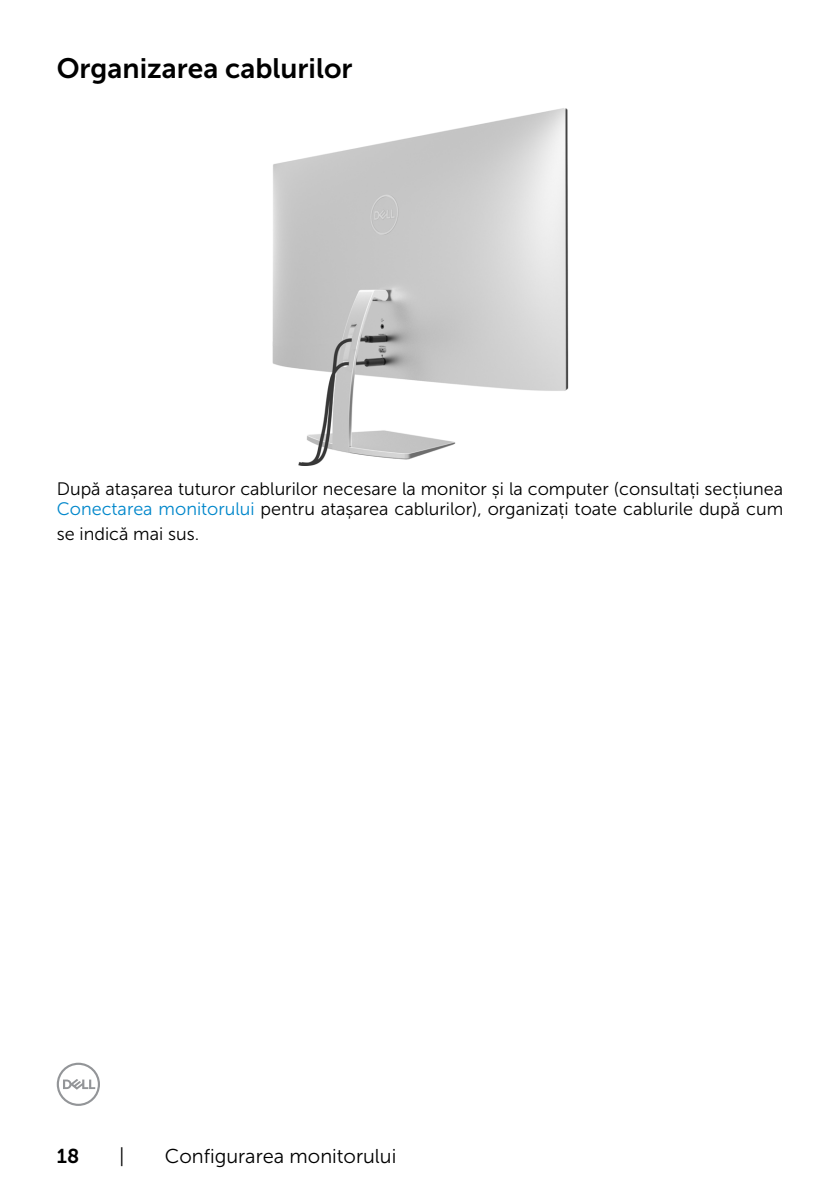
<style>
.page{position:relative;width:840px;height:1191px;background:#fff}
.page>*{position:absolute;margin:0;border:0;box-sizing:border-box;transform-origin:0 0}
.t1{font:28px "Museo Sans For Dell 700";color:#000}
.t2{font:20px "Museo Sans For Dell 300";color:#000}
.t3{font:20px "Museo Sans For Dell 700";color:#000}
.t4{font:18px/20px "Museo Sans For Dell 300";color:#000}
.s1{color:#0087cb}
</style>
<div class="page">
<svg style="left:57px;top:1062px;width:43px;height:44px"></svg>
<img style="left:272px;top:108px;width:297px;height:358px">
<h1 class="t1" style="left:57px;top:52px;width:297px">Organizarea cablurilor</h1>
<p class="t4" style="left:57px;top:479px;width:727px">După atașarea tuturor cablurilor necesare la monitor și la computer (consultați secțiunea<br><span class="s1">Conectarea monitorului</span> pentru atașarea cablurilor), organizați toate cablurile după cum</p>
<p class="t4" style="left:57px;top:524px;width:144px">se indică mai sus.</p>
<p class="t3" style="left:57px;top:1144px;width:24px">18</p>
<p class="t2" style="left:119px;top:1145px;width:7px">|</p>
<p class="t2" style="left:165px;top:1145px;width:233px">Configurarea monitorului</p>
</div>
